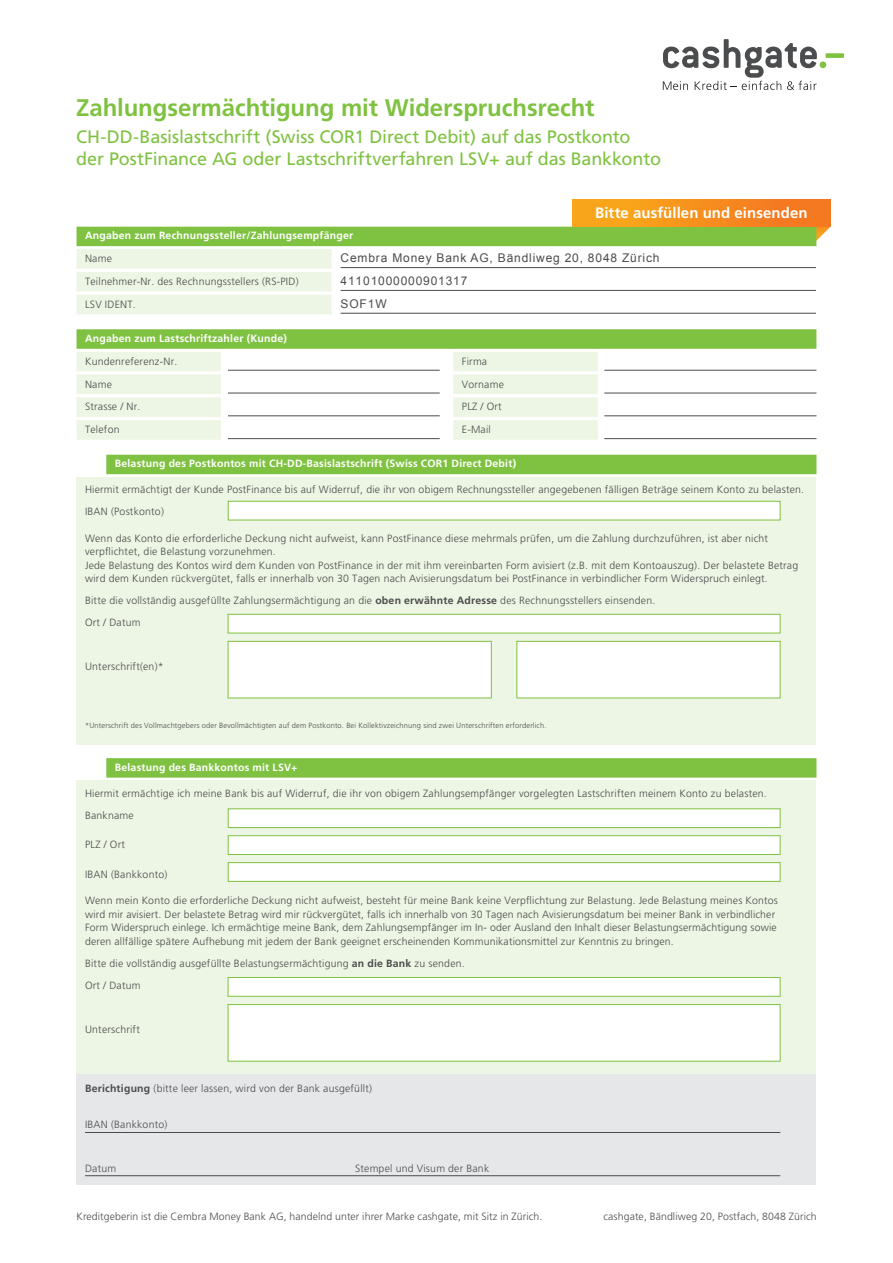
<style>
.page{position:relative;width:893px;height:1263px;background:#fff}
.page>*{position:absolute;margin:0;border:0;box-sizing:border-box;transform-origin:0 0}
.t1{font:700 24px "Frutiger";letter-spacing:-.005em;color:#7fc241}
.t2{font:18px/21.6px "Frutiger";letter-spacing:-.005em;color:#7fc241}
.t3{font:700 15px "Frutiger";letter-spacing:.005em;color:#fff}
.t4{font:12px "Arial";letter-spacing:.07em;color:#4b4c4d}
.t5{font:12px "Arial";letter-spacing:.07em;color:#4b4c4d}
.t6{font:300 10.5px/22.8px "Frutiger LT Std";letter-spacing:.02em;color:#4b4c4d}
.t7{font:700 10.5px "Frutiger LT Std";letter-spacing:.02em;color:#fff}
.t8{font:300 7.5px "Frutiger LT Std";letter-spacing:.02em;color:#4b4c4d}
.s1{font-weight:700}
</style>
<div class="page">
<svg style="left:816px;top:227px;width:14px;height:14px"></svg>
<div style="left:77px;top:227px;width:739px;height:19px;background:#7fc241"></div>
<div style="left:77px;top:329px;width:739px;height:20px;background:#7fc241"></div>
<div style="left:106px;top:455px;width:710px;height:19px;background:#7fc241"></div>
<div style="left:106px;top:758px;width:710px;height:20px;background:#7fc241"></div>
<svg style="left:663px;top:39px;width:154px;height:51px"></svg>
<div style="left:820px;top:61px;width:6px;height:7px;background:#7fc241;border-radius:50%"></div>
<div style="left:826px;top:53px;width:18px;height:5px;background:#7fc241"></div>
<div style="left:77px;top:249px;width:255px;height:20px;background:#edf5e4"></div>
<div style="left:77px;top:272px;width:255px;height:19px;background:#edf5e4"></div>
<div style="left:77px;top:295px;width:255px;height:19px;background:#edf5e4"></div>
<div style="left:77px;top:352px;width:144px;height:19px;background:#edf5e4"></div>
<div style="left:77px;top:374px;width:144px;height:20px;background:#edf5e4"></div>
<div style="left:77px;top:397px;width:144px;height:20px;background:#edf5e4"></div>
<div style="left:77px;top:420px;width:144px;height:20px;background:#edf5e4"></div>
<div style="left:453px;top:352px;width:145px;height:19px;background:#edf5e4"></div>
<div style="left:453px;top:374px;width:145px;height:20px;background:#edf5e4"></div>
<div style="left:453px;top:397px;width:145px;height:20px;background:#edf5e4"></div>
<div style="left:453px;top:420px;width:145px;height:20px;background:#edf5e4"></div>
<hr style="left:341px;top:267px;width:475px;height:1px;background:#4b4c4d">
<hr style="left:341px;top:290px;width:475px;height:1px;background:#4b4c4d">
<hr style="left:341px;top:313px;width:475px;height:1px;background:#4b4c4d">
<hr style="left:228px;top:370px;width:212px;height:1px;background:#4b4c4d">
<hr style="left:228px;top:393px;width:212px;height:1px;background:#4b4c4d">
<hr style="left:228px;top:416px;width:212px;height:1px;background:#4b4c4d">
<hr style="left:228px;top:438px;width:212px;height:1px;background:#4b4c4d">
<hr style="left:604px;top:370px;width:212px;height:1px;background:#4b4c4d">
<hr style="left:604px;top:393px;width:212px;height:1px;background:#4b4c4d">
<hr style="left:604px;top:416px;width:212px;height:1px;background:#4b4c4d">
<hr style="left:604px;top:438px;width:212px;height:1px;background:#4b4c4d">
<div style="left:572px;top:200px;width:258px;height:27px;background:linear-gradient(to right,#faac1a,#f37322)"></div>
<div style="left:77px;top:477px;width:739px;height:267px;background:#edf5e4"></div>
<div style="left:77px;top:780px;width:739px;height:294px;background:#edf5e4"></div>
<div style="left:77px;top:1074px;width:739px;height:111px;background:#e6e7e9"></div>
<div style="left:228px;top:501px;width:552px;height:19px;background:#fff;border:1px solid #7fc241"></div>
<div style="left:228px;top:809px;width:552px;height:19px;background:#fff;border:1px solid #7fc241"></div>
<div style="left:228px;top:835px;width:552px;height:20px;background:#fff;border:1px solid #7fc241"></div>
<div style="left:228px;top:862px;width:552px;height:19px;background:#fff;border:1px solid #7fc241"></div>
<div style="left:228px;top:614px;width:552px;height:19px;background:#fff;border:1px solid #7fc241"></div>
<div style="left:228px;top:977px;width:552px;height:19px;background:#fff;border:1px solid #7fc241"></div>
<div style="left:228px;top:641px;width:263px;height:57px;background:#fff;border:1px solid #7fc241"></div>
<div style="left:228px;top:1004px;width:552px;height:57px;background:#fff;border:1px solid #7fc241"></div>
<div style="left:517px;top:641px;width:263px;height:57px;background:#fff;border:1px solid #7fc241"></div>
<hr style="left:85px;top:1132px;width:695px;height:1px;background:#4b4c4d">
<hr style="left:85px;top:1175px;width:695px;height:1px;background:#4b4c4d">
<h1 class="t1" style="left:76px;top:94px;width:520px">Zahlungsermächtigung mit Widerspruchsrecht</h1>
<h2 class="t2" style="left:76px;top:126px;width:586px">CH-DD-Basislastschrift (Swiss COR1 Direct Debit) auf das Postkonto der PostFinance AG oder Lastschriftverfahren LSV+ auf das Bankkonto</h2>
<p class="t7" style="left:85px;top:230px;width:270px">Angaben zum Rechnungssteller/Zahlungsempfänger</p>
<h3 class="t3" style="left:595px;top:204px;width:214px">Bitte ausfüllen und einsenden</h3>
<p class="t6" style="left:85px;top:247px;width:215px">Name<br>Teilnehmer-Nr. des Rechnungsstellers (RS-PID)<br>LSV IDENT.</p>
<p class="t7" style="left:85px;top:332px;width:203px">Angaben zum Lastschriftzahler (Kunde)</p>
<p class="t4" style="left:341px;top:250px;width:320px">Cembra Money Bank AG, Bändliweg 20, 8048 Zürich</p>
<p class="t5" style="left:341px;top:273px;width:128px">41101000000901317</p>
<p class="t4" style="left:341px;top:296px;width:48px">SOF1W</p>
<p class="t6" style="left:85px;top:350px;width:94px">Kundenreferenz-Nr.<br>Name<br>Strasse / Nr.<br>Telefon</p>
<p class="t6" style="left:462px;top:350px;width:44px">Firma<br>Vorname<br>PLZ / Ort<br>E-Mail</p>
<p class="t7" style="left:115px;top:458px;width:403px">Belastung des Postkontos mit CH-DD-Basislastschrift (Swiss COR1 Direct Debit)</p>
<p class="t6" style="left:85px;top:479px;width:721px;line-height:22px">Hiermit ermächtigt der Kunde PostFinance bis auf Widerruf, die ihr von obigem Rechnungssteller angegebenen fälligen Beträge seinem Konto zu belasten.<br>IBAN (Postkonto)</p>
<p class="t6" style="left:85px;top:531px;width:715px;line-height:13.5px">Wenn das Konto die erforderliche Deckung nicht aufweist, kann PostFinance diese mehrmals prüfen, um die Zahlung durchzuführen, ist aber nicht verpflichtet, die Belastung vorzunehmen.<br>Jede Belastung des Kontos wird dem Kunden von PostFinance in der mit ihm vereinbarten Form avisiert (z.B. mit dem Kontoauszug). Der belastete Betrag wird dem Kunden rückvergütet, falls er innerhalb von 30 Tagen nach Avisierungsdatum bei PostFinance in verbindlicher Form Widerspruch einlegt.</p>
<p class="t6" style="left:85px;top:590px;width:572px;line-height:22px">Bitte die vollständig ausgefüllte Zahlungsermächtigung an die <span class="s1">oben erwähnte Adresse</span> des Rechnungsstellers einsenden.<br>Ort / Datum</p>
<p class="t6" style="left:85px;top:655px;width:80px">Unterschrift(en)*</p>
<p class="t8" style="left:85px;top:721px;width:463px">*Unterschrift des Vollmachtgebers oder Bevollmächtigten auf dem Postkonto. Bei Kollektivzeichnung sind zwei Unterschriften erforderlich.</p>
<p class="t7" style="left:115px;top:761px;width:184px">Belastung des Bankkontos mit LSV+</p>
<p class="t6" style="left:85px;top:782px;width:683px;line-height:22px">Hiermit ermächtige ich meine Bank bis auf Widerruf, die ihr von obigem Zahlungsempfänger vorgelegten Lastschriften meinem Konto zu belasten.<br>Bankname</p>
<p class="t6" style="left:85px;top:833px;width:41px">PLZ / Ort</p>
<p class="t6" style="left:85px;top:863px;width:84px">IBAN (Bankkonto)</p>
<p class="t6" style="left:85px;top:894px;width:694px;line-height:13.5px">Wenn mein Konto die erforderliche Deckung nicht aufweist, besteht für meine Bank keine Verpflichtung zur Belastung. Jede Belastung meines Kontos wird mir avisiert. Der belastete Betrag wird mir rückvergütet, falls ich innerhalb von 30 Tagen nach Avisierungsdatum bei meiner Bank in verbindlicher Form Widerspruch einlege. Ich ermächtige meine Bank, dem Zahlungsempfänger im In- oder Ausland den Inhalt dieser Belastungsermächtigung sowie deren allfällige spätere Aufhebung mit jedem der Bank geeignet erscheinenden Kommunikationsmittel zur Kenntnis zu bringen.</p>
<p class="t6" style="left:85px;top:952px;width:381px;line-height:22px">Bitte die vollständig ausgefüllte Belastungsermächtigung <span class="s1">an die Bank</span> zu senden.<br>Ort / Datum</p>
<p class="t6" style="left:85px;top:1018px;width:56px">Unterschrift</p>
<p class="t6" style="left:85px;top:1077px;width:289px"><span class="s1">Berichtigung</span> (bitte leer lassen, wird von der Bank ausgefüllt)</p>
<p class="t6" style="left:85px;top:1113px;width:84px">IBAN (Bankkonto)</p>
<p class="t6" style="left:85px;top:1157px;width:33px">Datum</p>
<p class="t6" style="left:355px;top:1157px;width:136px">Stempel und Visum der Bank</p>
<p class="t6" style="left:77px;top:1205px;width:467px">Kreditgeberin ist die Cembra Money Bank AG, handelnd unter ihrer Marke cashgate, mit Sitz in Zürich.</p>
<p class="t6" style="left:603px;top:1205px;width:215px">cashgate, Bändliweg 20, Postfach, 8048 Zürich</p>
</div>
